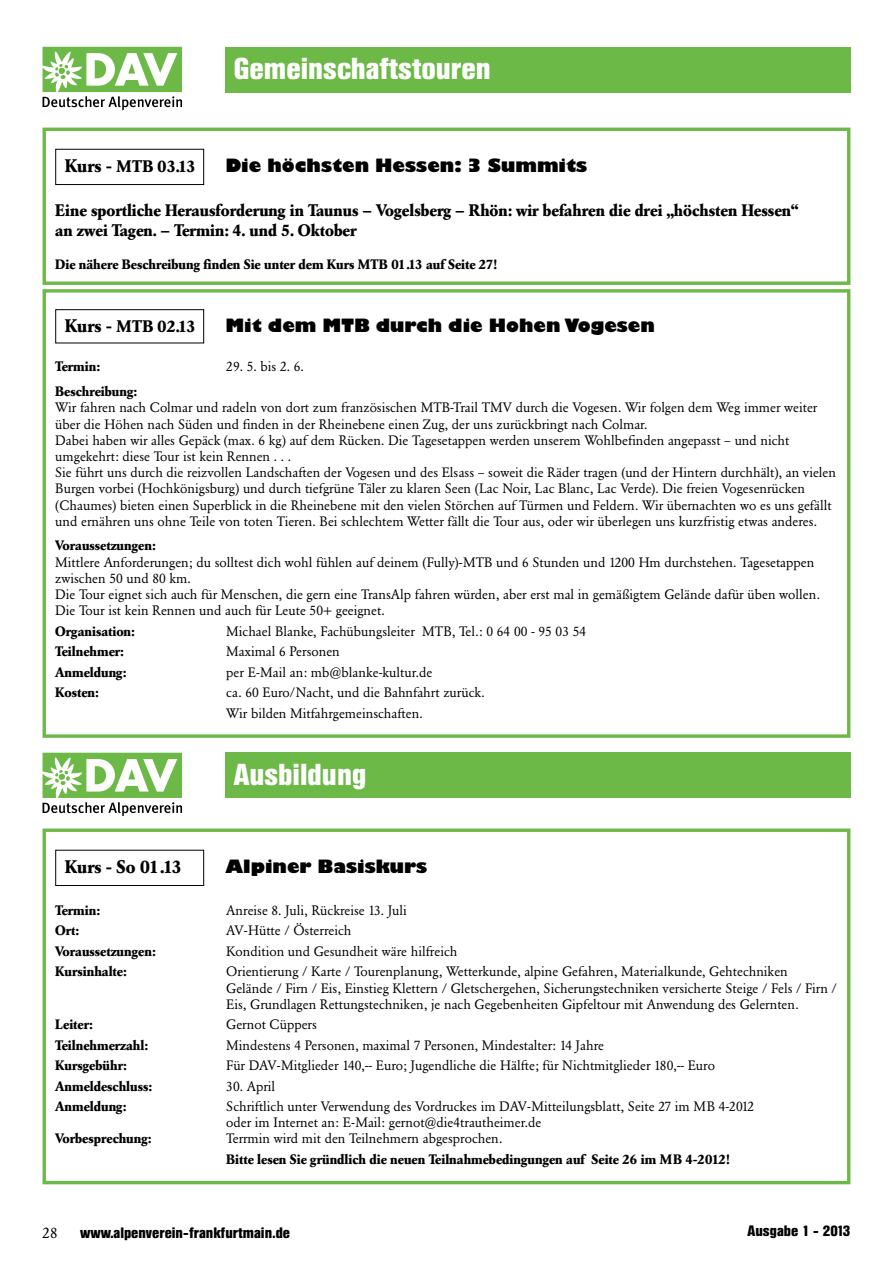
<style>
.page{position:relative;width:893px;height:1263px;background:#fff}
.page>*{position:absolute;margin:0;border:0;box-sizing:border-box;transform-origin:0 0}
.t1{font:700 30px "Helvetica Condensed BQ";color:#fff}
.t2{font:800 18px "Gill Sans";color:#000}
.t3{font:700 18px "Garamond BQ";color:#000}
.t4{font:700 16.5px/19.8px "Garamond BQ";color:#000}
.t5{font:700 15px "Helvetica Condensed BQ";color:#000}
.t6{font:15px "Garamond BQ";color:#000}
.t7{font:13.5px/16.2px "Garamond BQ";color:#000}
.t8{font:700 13.5px "Garamond BQ";color:#000}
.s1{font-size:18px}
</style>
<div class="page">
<div style="left:225px;top:47px;width:625px;height:45px;background:#6cb947"></div>
<svg style="left:43px;top:47px;width:139px;height:63px"></svg>
<div style="left:43px;top:128px;width:807px;height:157px;border:3px solid #6cb947"></div>
<div style="left:55px;top:149px;width:149px;height:36px;border:1px solid #000"></div>
<div style="left:43px;top:289px;width:807px;height:449px;border:3px solid #6cb947"></div>
<div style="left:55px;top:309px;width:149px;height:34px;border:1px solid #000"></div>
<div style="left:43px;top:828px;width:807px;height:356px;border:3px solid #6cb947"></div>
<div style="left:55px;top:850px;width:149px;height:36px;border:1px solid #000"></div>
<div style="left:225px;top:753px;width:625px;height:45px;background:#6cb947"></div>
<svg style="left:43px;top:753px;width:139px;height:63px"></svg>
<h1 class="t1" style="left:234px;top:52px;width:258px">Gemeinschaftstouren</h1>
<p class="t4" style="left:65px;top:156px;width:132px"><span class="s1">Kurs -</span> MTB 03.13</p>
<h2 class="t2" style="left:225px;top:154px;width:363px">Die höchsten Hessen: 3 Summits</h2>
<p class="t4" style="left:55px;top:201px;width:745px">Eine sportliche Herausforderung in Taunus – Vogelsberg – Rhön: wir befahren die drei „höchsten Hessen“ an zwei Tagen. – Termin: 4. und 5. Oktober</p>
<p class="t8" style="left:55px;top:256px;width:443px">Die nähere Beschreibung finden Sie unter dem Kurs MTB 01.13 auf Seite 27!</p>
<p class="t4" style="left:65px;top:316px;width:132px"><span class="s1">Kurs -</span> MTB 02.13</p>
<h2 class="t2" style="left:225px;top:314px;width:431px">Mit dem MTB durch die Hohen Vogesen</h2>
<p class="t8" style="left:55px;top:359px;width:46px">Termin:</p>
<p class="t7" style="left:226px;top:359px;width:79px">29. 5. bis 2. 6.</p>
<p class="t8" style="left:55px;top:384px;width:83px">Beschreibung:</p>
<p class="t7" style="left:55px;top:400px;width:782px">Wir fahren nach Colmar und radeln von dort zum französischen MTB-Trail TMV durch die Vogesen. Wir folgen dem Weg immer weiter über die Höhen nach Süden und finden in der Rheinebene einen Zug, der uns zurückbringt nach Colmar.<br>Dabei haben wir alles Gepäck (max. 6 kg) auf dem Rücken. Die Tagesetappen werden unserem Wohlbefinden angepasst – und nicht umgekehrt: diese Tour ist kein Rennen . . .<br>Sie führt uns durch die reizvollen Landschaften der Vogesen und des Elsass – soweit die Räder tragen (und der Hintern durchhält), an vielen Burgen vorbei (Hochkönigsburg) und durch tiefgrüne Täler zu klaren Seen (Lac Noir, Lac Blanc, Lac Verde). Die freien Vogesenrücken (Chaumes) bieten einen Superblick in die Rheinebene mit den vielen Störchen auf Türmen und Feldern. Wir übernachten wo es uns gefällt und ernähren uns ohne Teile von toten Tieren. Bei schlechtem Wetter fällt die Tour aus, oder wir überlegen uns kurzfristig etwas anderes.</p>
<p class="t8" style="left:55px;top:538px;width:102px">Voraussetzungen:</p>
<p class="t7" style="left:55px;top:554px;width:766px">Mittlere Anforderungen; du solltest dich wohl fühlen auf deinem (Fully)-MTB und 6 Stunden und 1200 Hm durchstehen. Tagesetappen zwischen 50 und 80 km.<br>Die Tour eignet sich auch für Menschen, die gern eine TransAlp fahren würden, aber erst mal in gemäßigtem Gelände dafür üben wollen.<br>Die Tour ist kein Rennen und auch für Leute 50+ geeignet.</p>
<p class="t8" style="left:55px;top:623px;width:81px">Organisation:</p>
<p class="t7" style="left:226px;top:623px;width:361px">Michael Blanke, Fachübungsleiter MTB, Tel.: 0 64 00 - 95 03 54</p>
<p class="t8" style="left:55px;top:644px;width:70px">Teilnehmer:</p>
<p class="t7" style="left:226px;top:644px;width:115px">Maximal 6 Personen</p>
<p class="t8" style="left:55px;top:664px;width:72px">Anmeldung:</p>
<p class="t7" style="left:226px;top:664px;width:207px">per E-Mail an: mb@blanke-kultur.de</p>
<p class="t8" style="left:55px;top:684px;width:45px">Kosten:</p>
<p class="t7" style="left:226px;top:682px;width:260px;line-height:20.4px">ca. 60 Euro/Nacht, und die Bahnfahrt zurück.<br>Wir bilden Mitfahrgemeinschaften.</p>
<h1 class="t1" style="left:234px;top:758px;width:134px">Ausbildung</h1>
<h2 class="t3" style="left:65px;top:856px;width:119px">Kurs - So 01.13</h2>
<h2 class="t2" style="left:225px;top:855px;width:203px">Alpiner Basiskurs</h2>
<p class="t8" style="left:55px;top:902px;width:46px">Termin:</p>
<p class="t7" style="left:226px;top:902px;width:182px">Anreise 8. Juli, Rückreise 13. Juli</p>
<p class="t8" style="left:55px;top:923px;width:25px">Ort:</p>
<p class="t7" style="left:226px;top:923px;width:127px">AV-Hütte / Österreich</p>
<p class="t8" style="left:55px;top:943px;width:102px">Voraussetzungen:</p>
<p class="t7" style="left:226px;top:943px;width:233px">Kondition und Gesundheit wäre hilfreich</p>
<p class="t8" style="left:55px;top:964px;width:73px">Kursinhalte:</p>
<p class="t7" style="left:226px;top:964px;width:612px">Orientierung / Karte / Tourenplanung, Wetterkunde, alpine Gefahren, Materialkunde, Gehtechniken<br>Gelände / Firn / Eis, Einstieg Klettern / Gletschergehen, Sicherungstechniken versicherte Steige / Fels / Firn /<br>Eis, Grundlagen Rettungstechniken, je nach Gegebenheiten Gipfeltour mit Anwendung des Gelernten.</p>
<p class="t8" style="left:55px;top:1017px;width:39px">Leiter:</p>
<p class="t7" style="left:226px;top:1017px;width:92px">Gernot Cüppers</p>
<p class="t8" style="left:55px;top:1037px;width:94px">Teilnehmerzahl:</p>
<p class="t7" style="left:226px;top:1037px;width:379px">Mindestens 4 Personen, maximal 7 Personen, Mindestalter: 14 Jahre</p>
<p class="t8" style="left:55px;top:1057px;width:73px">Kursgebühr:</p>
<p class="t7" style="left:226px;top:1057px;width:490px">Für DAV-Mitglieder 140,-- Euro; Jugendliche die Hälfte; für Nichtmitglieder 180,-- Euro</p>
<p class="t8" style="left:55px;top:1078px;width:98px">Anmeldeschluss:</p>
<p class="t7" style="left:226px;top:1078px;width:50px">30. April</p>
<p class="t8" style="left:55px;top:1098px;width:72px">Anmeldung:</p>
<p class="t7" style="left:226px;top:1098px;width:529px">Schriftlich unter Verwendung des Vordruckes im DAV-Mitteilungsblatt, Seite 27 im MB 4-2012 oder im Internet an: E-Mail: gernot@die4trautheimer.de</p>
<p class="t8" style="left:55px;top:1131px;width:98px">Vorbesprechung:</p>
<p class="t7" style="left:226px;top:1131px;width:278px">Terrmin wird mit den Teilnehmern abgesprochen.</p>
<p class="t8" style="left:226px;top:1151px;width:505px">Bitte lesen Sie gründlich die neuen Teilnahmebedingungen auf Seite 26 im MB 4-2012!</p>
<p class="t6" style="left:43px;top:1224px;width:16px">28</p>
<p class="t5" style="left:80px;top:1225px;width:212px">www.alpenverein-frankfurtmain.de</p>
<p class="t5" style="left:748px;top:1222px;width:104px">Ausgabe 1 - 2013</p>
</div>
